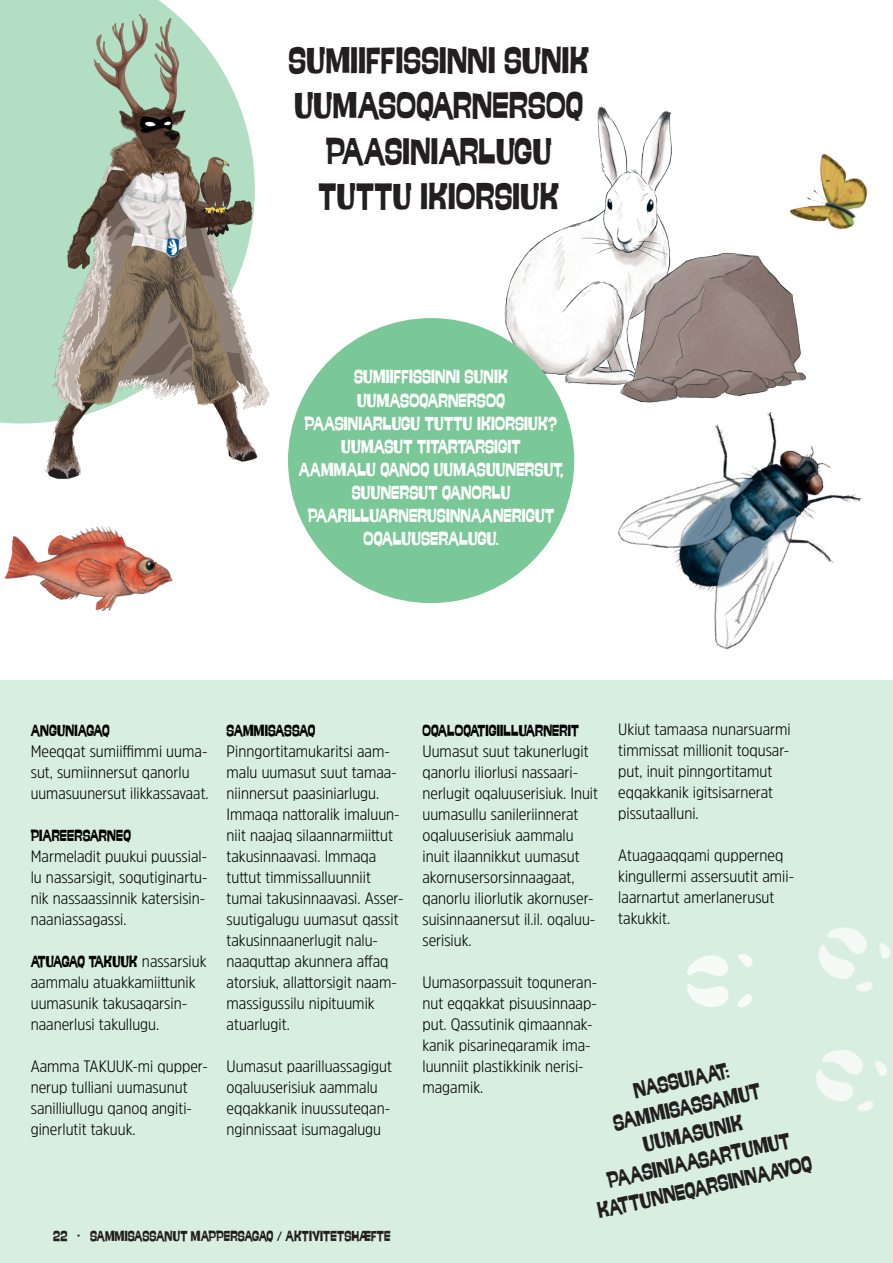
<style>
.page{position:relative;width:893px;height:1263px;background:#fff}
.page>*{position:absolute;margin:0;border:0;box-sizing:border-box;transform-origin:0 0}
.t1{font:37.95px/45.5px "Swung Note";color:#231f20;text-align:center}
.t2{font:22.8px/27.3px "Swung Note";color:#231f20;text-align:center}
.t3{font:19.5px/23.1px "Swung Note";color:#fff;text-align:center}
.t4{font:300 16.5px/21px "Amsi Pro Narw";color:#000}
.t5{font:16.5px "Swung Note";color:#000}
.t6{font:15px "Swung Note";color:#231f20}
.s1{font-family:"Swung Note";font-weight:400}
</style>
<div class="page">
<div style="left:0;top:680px;width:893px;height:583px;background:#d7eee0"></div>
<div style="left:0;top:0;width:166px;height:423px;background:#b2dfc3"></div>
<img style="left:10px;top:6px;width:279px;height:474px">
<img style="left:813px;top:154px;width:54px;height:75px">
<img style="left:527px;top:421px;width:335px;height:229px">
<img style="left:4px;top:526px;width:169px;height:86px">
<img style="left:458px;top:106px;width:355px;height:315px">
<img style="left:687px;top:954px;width:66px;height:54px">
<img style="left:819px;top:927px;width:72px;height:65px">
<img style="left:816px;top:1050px;width:71px;height:61px">
<div style="left:288px;top:318px;width:286px;height:285px;background:#7ac897;border-radius:50%"></div>
<p class="t1" style="left:289px;top:36px;width:302px">SUMIIFFISSINNI SUNIK<br>UUMASOQARNERSOQ<br>PAASINIARLUGU<br>TUTTU IKIORSIUK</p>
<p class="t3" style="left:299px;top:365px;width:266px">SUMIIFFISSINNI SUNIK<br>UUMASOQARNERSOQ<br>PAASINIARLUGU TUTTU IKIORSIUK?<br>UUMASUT TITARTARSIGIT<br>AAMMALU QANOQ UUMASUUNERSUT,<br>SUUNERSUT QANORLU<br>PAARILLUARNERUSINNAANERIGUT<br>OQALUUSERALUGU.</p>
<p class="t5" style="left:31px;top:721px;width:81px">ANGUNIAGAQ</p>
<p class="t4" style="left:31px;top:740px;width:179px">Meeqqat sumiiffimmi uuma&shy;sut, sumiinnersut qanorlu uumasuunersut ilikkassavaat.</p>
<p class="t5" style="left:31px;top:826px;width:102px">PIAREERSARNEQ</p>
<p class="t4" style="left:31px;top:845px;width:178px">Marmeladit puukui puussial&shy;lu nassarsigit, soqutiginartu&shy;nik nassaassinnik katersisin&shy;naaniassagassi.</p>
<p class="t4" style="left:31px;top:950px;width:177px"><span class="s1">ATUAGAQ TAKUUK</span> nassarsiuk aammalu atuakkamiittunik uumasunik takusaqarsin&shy;naanerlusi takullugu.</p>
<p class="t4" style="left:31px;top:1055px;width:179px">Aamma TAKUUK-mi qupper&shy;nerup tulliani uumasunut sanilliullugu qanoq angiti&shy;ginerlutit takuuk.</p>
<p class="t5" style="left:227px;top:721px;width:90px">SAMMISASSAQ</p>
<p class="t4" style="left:227px;top:740px;width:178px">Pinngortitamukaritsi aam&shy;malu uumasut suut tamaa&shy;niinnersut paasiniarlugu.<br>Immaqa nattoralik imaluun&shy;niit naajaq silaannarmiittut takusinnaavasi. Immaqa tuttut timmissalluunniit tumai takusinnaavasi. Asser&shy;suutigalugu uumasut qassit takusinnaanerlugit nalu&shy;naaquttap akunnera affaq atorsiuk, allattorsigit naam&shy;massigussilu nipituumik atuarlugit.</p>
<p class="t4" style="left:227px;top:1055px;width:167px">Uumasut paarilluassagigut oqaluuserisiuk aammalu eqqakkanik inuussuteqan&shy;nginnissaat isumagalugu</p>
<p class="t4" style="left:618px;top:718px;width:174px">Ukiut tamaasa nunarsuarmi timmissat millionit toqusar&shy;put, inuit pinngortitamut eqqakkanik igitsisarnerat pissutaalluni.</p>
<p class="t4" style="left:618px;top:844px;width:177px">Atuagaaqqami qupperneq kingullermi assersuutit amii&shy;laarnartut amerlanerusut takukkit.</p>
<p class="t5" style="left:422px;top:721px;width:158px">OQALOQATIGIILLUARNERIT</p>
<p class="t4" style="left:422px;top:740px;width:177px">Uumasut suut takunerlugit qanorlu iliorlusi nassaari&shy;nerlugit oqaluuserisiuk. Inuit uumasullu sanileriinnerat oqaluuserisiuk aammalu inuit ilaannikkut uumasut akornusersorsinnaagaat, qanorlu iliorlutik akornuser&shy;suisinnaanersut il.il. oqaluu&shy;serisiuk.</p>
<p class="t4" style="left:422px;top:971px;width:176px">Uumasorpassuit toquneran&shy;nut eqqakkat pisuusinnaap&shy;put. Qassutinik qimaannak&shy;kanik pisarineqaramik ima&shy;luunniit plastikkinik nerisi&shy;magamik.</p>
<p class="t2" style="left:570px;top:1091px;width:221px;rotate:-13deg">NASSUIAAT:<br>SAMMISASSAMUT<br>UUMASUNIK<br>PAASINIAASARTUMUT<br>KATTUNNEQARSINNAAVOQ</p>
<p class="t6" style="left:53px;top:1227px;width:339px">22 <sup>•</sup> SAMMISASSANUT MAPPERSAGAQ / AKTIVITETSHÆFTE</p>
</div>
